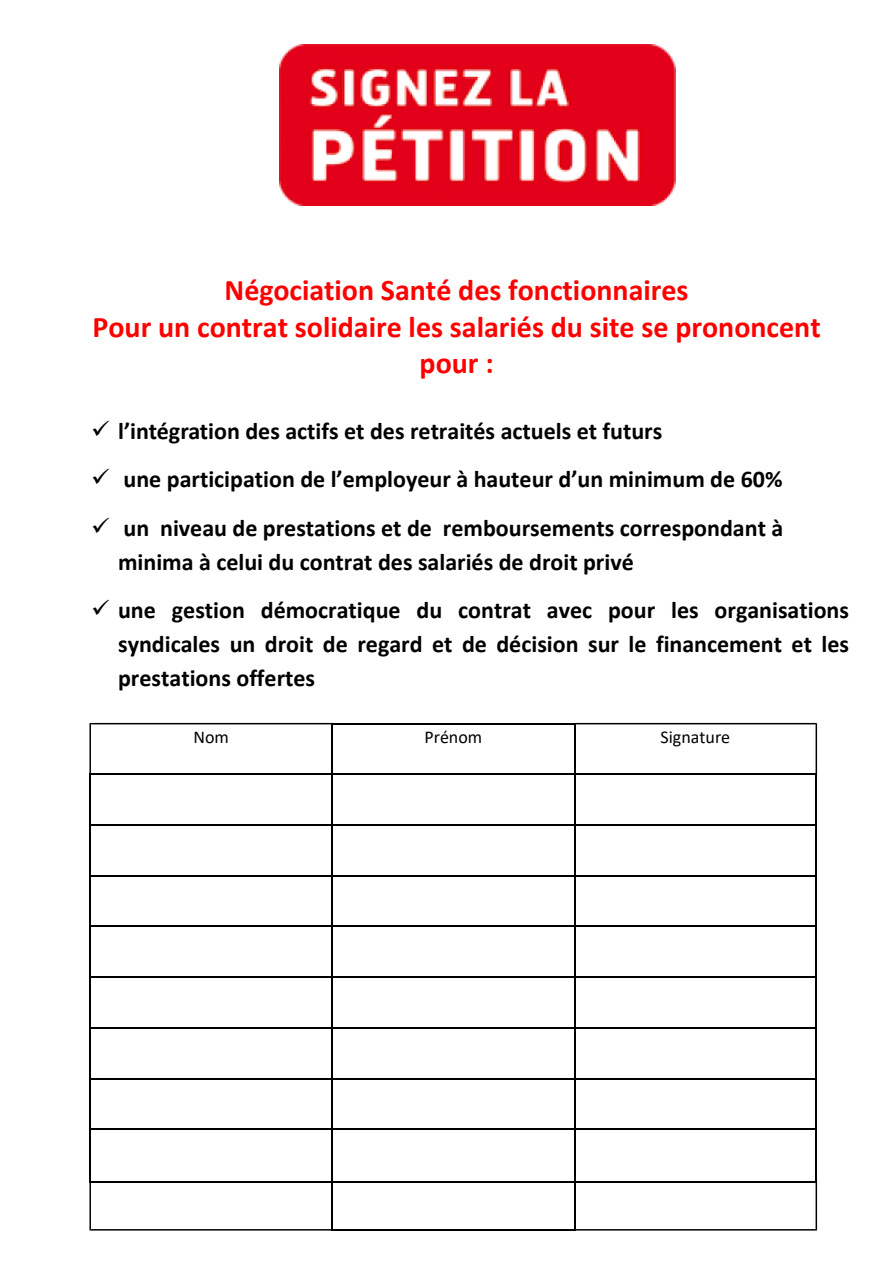
<style>
.page{position:relative;width:893px;height:1263px;background:#fff}
.page>*{position:absolute;margin:0;border:0;box-sizing:border-box;transform-origin:0 0}
.t1{font:700 30px/36.6px "Calibri";color:#f00;text-align:center}
.t2{font:700 24px/33.8px "Calibri";color:#000}
.t3{font:18px "Calibri";color:#000}
</style>
<div class="page">
<img style="left:279px;top:45px;width:396px;height:161px">
<hr style="left:331px;top:723px;width:244px;height:1px;background:#000">
<hr style="left:331px;top:774px;width:244px;height:1px;background:#000">
<hr style="left:89px;top:824px;width:244px;height:2px;background:#000">
<hr style="left:331px;top:824px;width:244px;height:2px;background:#000">
<hr style="left:574px;top:824px;width:243px;height:2px;background:#000">
<hr style="left:89px;top:875px;width:244px;height:1px;background:#000">
<hr style="left:331px;top:875px;width:244px;height:1px;background:#000">
<hr style="left:574px;top:875px;width:243px;height:1px;background:#000">
<hr style="left:89px;top:925px;width:244px;height:2px;background:#000">
<hr style="left:331px;top:925px;width:244px;height:2px;background:#000">
<hr style="left:574px;top:925px;width:243px;height:2px;background:#000">
<hr style="left:89px;top:976px;width:244px;height:2px;background:#000">
<hr style="left:331px;top:976px;width:244px;height:2px;background:#000">
<hr style="left:574px;top:976px;width:243px;height:2px;background:#000">
<hr style="left:89px;top:1027px;width:244px;height:1px;background:#000">
<hr style="left:331px;top:1027px;width:244px;height:1px;background:#000">
<hr style="left:574px;top:1027px;width:243px;height:1px;background:#000">
<hr style="left:89px;top:1078px;width:244px;height:1px;background:#000">
<hr style="left:331px;top:1078px;width:244px;height:1px;background:#000">
<hr style="left:574px;top:1078px;width:243px;height:1px;background:#000">
<hr style="left:89px;top:1128px;width:244px;height:1px;background:#000">
<hr style="left:331px;top:1128px;width:244px;height:1px;background:#000">
<hr style="left:574px;top:1128px;width:243px;height:1px;background:#000">
<hr style="left:331px;top:1181px;width:244px;height:1px;background:#000">
<hr style="left:331px;top:1229px;width:244px;height:1px;background:#000">
<svg style="left:89px;top:723px;width:242px;height:52px"></svg>
<hr style="left:89px;top:774px;width:2px;height:52px;background:#000">
<hr style="left:89px;top:824px;width:2px;height:52px;background:#000">
<hr style="left:89px;top:875px;width:2px;height:52px;background:#000">
<hr style="left:89px;top:925px;width:2px;height:53px;background:#000">
<hr style="left:89px;top:976px;width:2px;height:52px;background:#000">
<hr style="left:89px;top:1027px;width:2px;height:52px;background:#000">
<hr style="left:89px;top:1078px;width:2px;height:51px;background:#000">
<hr style="left:89px;top:1128px;width:2px;height:54px;background:#000">
<svg style="left:89px;top:1181px;width:242px;height:49px"></svg>
<hr style="left:331px;top:723px;width:2px;height:52px;background:#000">
<hr style="left:331px;top:774px;width:2px;height:52px;background:#000">
<hr style="left:331px;top:824px;width:2px;height:52px;background:#000">
<hr style="left:331px;top:875px;width:2px;height:52px;background:#000">
<hr style="left:331px;top:925px;width:2px;height:53px;background:#000">
<hr style="left:331px;top:976px;width:2px;height:52px;background:#000">
<hr style="left:331px;top:1027px;width:2px;height:52px;background:#000">
<hr style="left:331px;top:1078px;width:2px;height:51px;background:#000">
<hr style="left:331px;top:1128px;width:2px;height:54px;background:#000">
<hr style="left:331px;top:1181px;width:2px;height:49px;background:#000">
<hr style="left:574px;top:774px;width:1px;height:52px;background:#000">
<hr style="left:574px;top:824px;width:1px;height:52px;background:#000">
<hr style="left:574px;top:875px;width:1px;height:52px;background:#000">
<hr style="left:574px;top:925px;width:1px;height:53px;background:#000">
<hr style="left:574px;top:976px;width:1px;height:52px;background:#000">
<hr style="left:574px;top:1027px;width:1px;height:52px;background:#000">
<hr style="left:574px;top:1078px;width:1px;height:51px;background:#000">
<hr style="left:574px;top:1128px;width:1px;height:54px;background:#000">
<svg style="left:574px;top:723px;width:243px;height:52px"></svg>
<hr style="left:816px;top:774px;width:1px;height:52px;background:#000">
<hr style="left:816px;top:824px;width:1px;height:52px;background:#000">
<hr style="left:816px;top:875px;width:1px;height:52px;background:#000">
<hr style="left:816px;top:925px;width:1px;height:53px;background:#000">
<hr style="left:816px;top:976px;width:1px;height:52px;background:#000">
<hr style="left:816px;top:1027px;width:1px;height:52px;background:#000">
<hr style="left:816px;top:1078px;width:1px;height:51px;background:#000">
<hr style="left:816px;top:1128px;width:1px;height:54px;background:#000">
<svg style="left:574px;top:1181px;width:243px;height:49px"></svg>
<p class="t1" style="left:92px;top:274px;width:730px">Négociation Santé des fonctionnaires<br>Pour un contrat solidaire les salariés du site se prononcent pour :</p>
<p class="t2" style="left:91px;top:416px;width:573px">✔ l’intégration des actifs et des retraités actuels et futurs</p>
<p class="t2" style="left:91px;top:464px;width:693px">✔ une participation de l’employeur à hauteur d’un minimum de 60%</p>
<p class="t2" style="left:118px;top:513px;width:667px;text-indent:-27px">✔ un niveau de prestations et de remboursements correspondant à minima à celui du contrat des salariés de droit privé</p>
<p class="t2" style="left:118px;top:596px;width:732px;text-align:justify;text-indent:-27px">✔ une gestion démocratique du contrat avec pour les organisations syndicales un droit de regard et de décision sur le financement et les prestations offertes</p>
<p class="t3" style="left:193px;top:730px;width:37px">Nom</p>
<p class="t3" style="left:424px;top:730px;width:59px">Prénom</p>
<p class="t3" style="left:660px;top:730px;width:71px">Signature</p>
</div>
